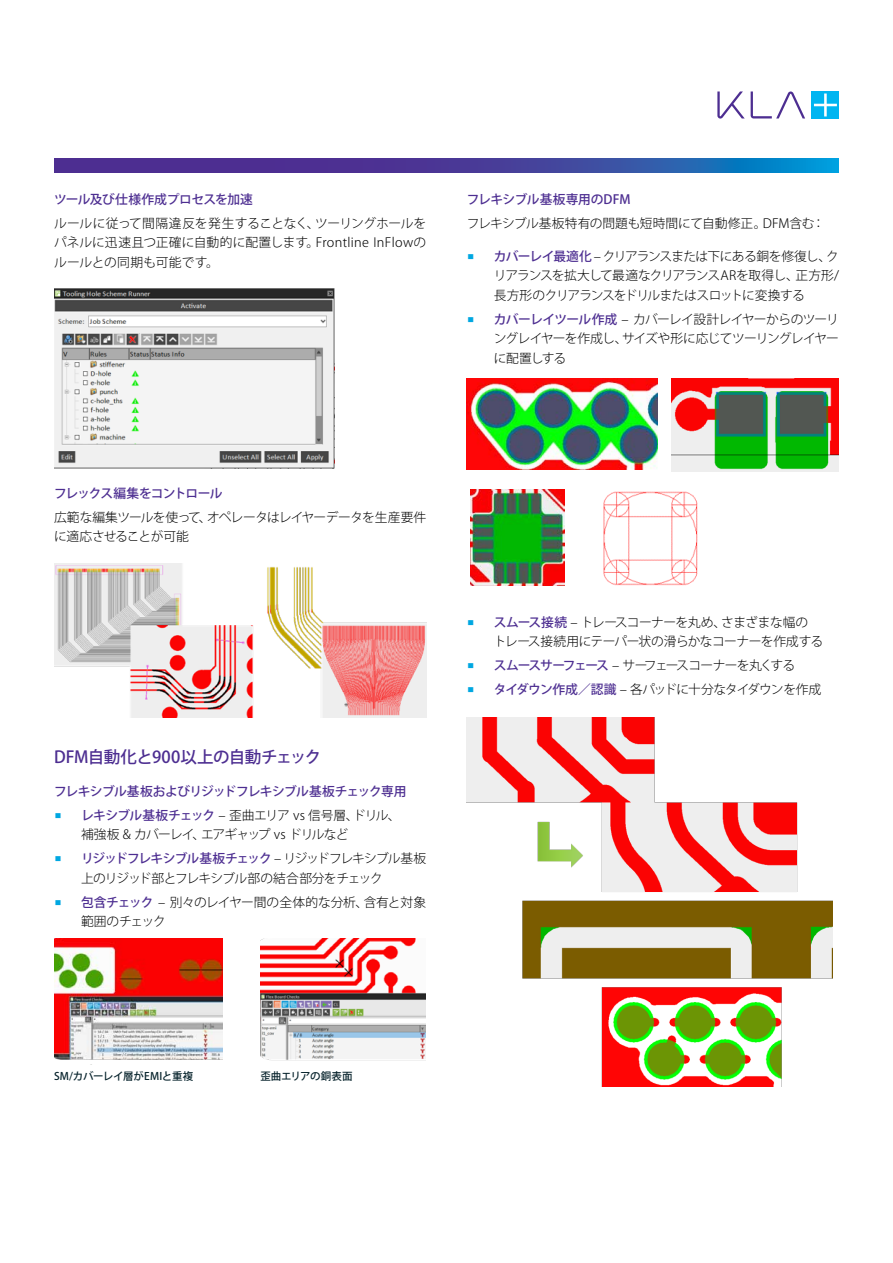
<style>
.page{position:relative;width:893px;height:1263px;background:#fff}
.page>*{position:absolute;margin:0;border:0;box-sizing:border-box;transform-origin:0 0}
.t1{font:500 16.5px "Koz Go Pr 6 N";letter-spacing:-.025em;color:#4d2e91}
.t2{font:300 12.75px/19.5px "Koz Go Pr 6 N";letter-spacing:-.04em;color:#000;text-align:justify}
.t3{font:300 12.75px/19.5px "Koz Go Pr 6 N";letter-spacing:-.06em;color:#000}
.t4{font:300 12.75px/19.5px "Koz Go Pr 6 N";letter-spacing:-.015em;color:#000}
.t5{font:500 12.75px "Koz Go Pr 6 N";letter-spacing:-.045em;color:#4d2e91}
.t6{font:300 12.75px "Koz Go Pr 6 N";letter-spacing:-.065em;color:#000}
.t7{font:500 12.75px "Koz Go Pr 6 N";letter-spacing:-.07em;color:#4d2e91}
.t8{font:500 12.75px "Koz Go Pr 6 N";letter-spacing:-.015em;color:#4d2e91}
.t9{font:500 10.5px "Koz Go Pr 6 N";letter-spacing:-.015em;color:#07232c}
.s1{font-family:"Calibri";font-weight:700;font-size:22.5px;color:#00a7e1}
.s2{font-weight:500;color:#4d2e91}
</style>
<div class="page">
<svg style="left:751px;top:91px;width:54px;height:27px"></svg>
<svg style="left:717px;top:91px;width:28px;height:28px"></svg>
<div style="left:812px;top:91px;width:27px;height:27px;background:#00b5f1"></div>
<svg style="left:814px;top:94px;width:23px;height:22px"></svg>
<svg style="left:54px;top:159px;width:785px;height:13px;background:#3b47a0"></svg>
<img style="left:54px;top:288px;width:280px;height:180px">
<img style="left:54px;top:564px;width:372px;height:154px">
<img style="left:54px;top:938px;width:168px;height:127px">
<img style="left:260px;top:938px;width:166px;height:123px">
<img style="left:467px;top:378px;width:190px;height:91px">
<img style="left:672px;top:378px;width:167px;height:93px">
<img style="left:470px;top:490px;width:94px;height:95px">
<img style="left:603px;top:491px;width:95px;height:95px">
<img style="left:467px;top:717px;width:365px;height:369px">
<p class="t5" style="left:54px;top:192px;width:201px">ツール及び仕様作成プロセスを加速</p>
<p class="t2" style="left:54px;top:214px;width:374px">ルールに従って間隔違反を発生することなく、ツーリングホールをパネルに迅速且つ正確に自動的に配置します。Frontline InFlowのルールとの同期も可能です。</p>
<p class="t8" style="left:467px;top:192px;width:165px">フレキシブル基板専用のDFM</p>
<p class="t4" style="left:467px;top:214px;width:360px">フレキシブル基板特有の問題も短時間にて自動修正。DFM含む：</p>
<p class="t2" style="left:494px;top:247px;width:347px;text-indent:-27px"><span class="s1">▪</span> <span class="s2">カバーレイ最適化</span> – クリアランスまたは下にある銅を修復し、クリアランスを拡大して最適なクリアランスARを取得し、正方形/長方形のクリアランスをドリルまたはスロットに変換する</p>
<p class="t2" style="left:494px;top:310px;width:347px;text-indent:-27px"><span class="s1">▪</span> <span class="s2">カバーレイツール作成</span> – カバーレイ設計レイヤーからのツーリングレイヤーを作成し、サイズや形に応じてツーリングレイヤーに配置しする</p>
<p class="t7" style="left:54px;top:486px;width:170px">フレックス編集をコントロール</p>
<p class="t2" style="left:54px;top:508px;width:374px">広範な編集ツールを使って、オペレータはレイヤーデータを生産要件に適応させることが可能</p>
<p class="t1" style="left:54px;top:747px;width:269px">DFM自動化と900以上の自動チェック</p>
<p class="t5" style="left:54px;top:784px;width:354px">フレキシブル基板およびリジッドフレキシブル基板チェック専用</p>
<p class="t3" style="left:81px;top:805px;width:347px;text-indent:-27px"><span class="s1">▪</span> <span class="s2">レキシブル基板チェック</span> – 歪曲エリア vs 信号層、ドリル、　　補強板 &amp; カバーレイ、エアギャップ vs ドリルなど</p>
<p class="t3" style="left:81px;top:849px;width:347px;text-indent:-27px"><span class="s1">▪</span> <span class="s2">リジッドフレキシブル基板チェック</span> – リジッドフレキシブル基板上のリジッド部とフレキシブル部の結合部分をチェック</p>
<p class="t4" style="left:81px;top:892px;width:347px;text-indent:-27px"><span class="s1">▪</span> <span class="s2">包含チェック</span> – 別々のレイヤー間の全体的な分析、含有と対象範囲のチェック</p>
<p class="t2" style="left:494px;top:613px;width:342px;text-indent:-27px"><span class="s1">▪</span> <span class="s2">スムース接続</span> – トレースコーナーを丸め、さまざまな幅の　　トレース接続用にテーパー状の滑らかなコーナーを作成する</p>
<p class="t6" style="left:467px;top:658px;width:330px"><span class="s1">▪</span> <span class="s2">スムースサーフェース</span> – サーフェースコーナーを丸くする</p>
<p class="t2" style="left:467px;top:680px;width:356px"><span class="s1">▪</span> <span class="s2">タイダウン作成／認識</span> – 各パッドに十分なタイダウンを作成</p>
<p class="t9" style="left:54px;top:1070px;width:141px">SM/カバーレイ層がEMIと重複</p>
<p class="t9" style="left:260px;top:1070px;width:94px">歪曲エリアの銅表面</p>
</div>
